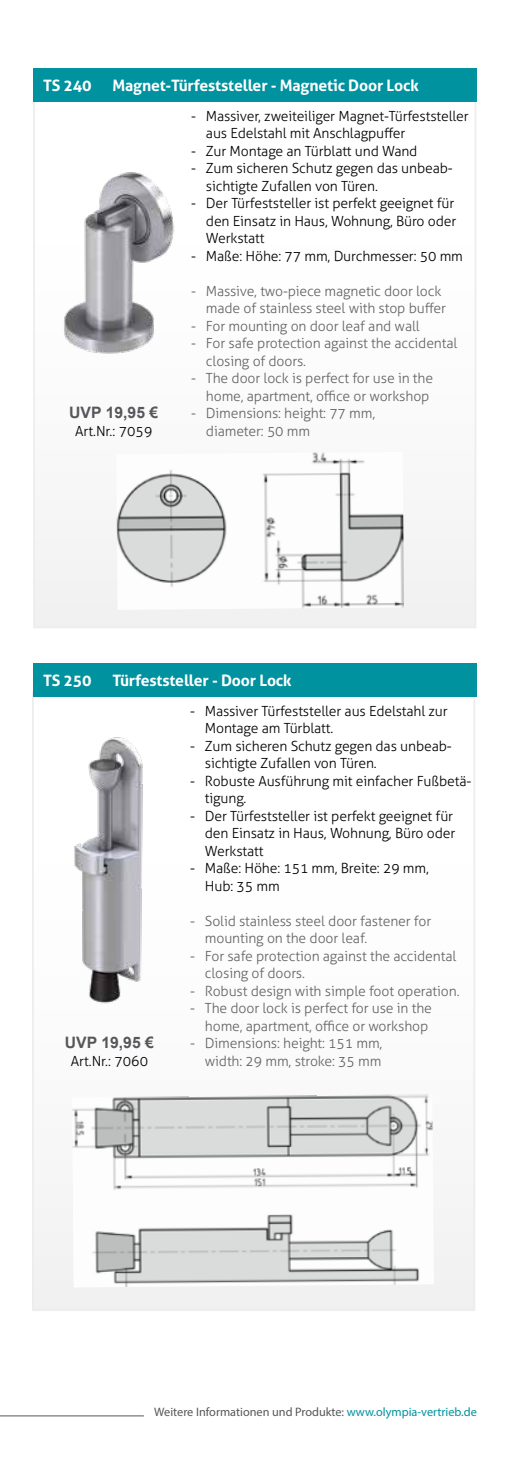
<style>
.page{position:relative;width:521px;height:1474px;background:#fff}
.page>*{position:absolute;margin:0;border:0;box-sizing:border-box;transform-origin:0 0}
.t1{font:700 15.75px "Aller";letter-spacing:-.01em;color:#fff}
.t2{font:700 15.75px "Arial";color:#56575a}
.t3{font:300 14px/17.5px "Aller";letter-spacing:-.01em;color:#000}
.t4{font:300 14px/17.5px "Aller";letter-spacing:-.01em;color:#646363}
.t5{font:12.25px "Myriad Pro";color:#56575a}
.s1{color:#00929e}
</style>
<div class="page">
<hr style="left:0;top:1415px;width:144px;height:1px;background:#56575a">
<div style="left:33px;top:68px;width:443px;height:33px;background:#00929e"></div>
<img style="left:64px;top:172px;width:110px;height:182px">
<img style="left:116px;top:452px;width:288px;height:158px">
<div style="left:33px;top:663px;width:443px;height:33px;background:#00929e"></div>
<img style="left:74px;top:737px;width:69px;height:267px">
<img style="left:72px;top:1094px;width:362px;height:193px">
<p class="t1" style="left:43px;top:75px;width:50px">TS 240</p>
<p class="t1" style="left:113px;top:75px;width:308px">Magnet-Türfeststeller - Magnetic Door Lock</p>
<p class="t2" style="left:69px;top:402px;width:91px">UVP 19,95 €</p>
<p class="t3" style="left:75px;top:422px;width:79px">Art.Nr.: 7059</p>
<p class="t3" style="left:206px;top:107px;width:264px;text-indent:-15px">- Massiver, zweiteiliger Magnet-Türfeststeller aus Edelstahl mit Anschlagpuffer</p>
<p class="t3" style="left:191px;top:142px;width:228px">- Zur Montage an Türblatt und Wand</p>
<p class="t3" style="left:206px;top:159px;width:248px;text-indent:-15px">- Zum sicheren Schutz gegen das unbeab&shy;sichtigte Zufallen von Türen.</p>
<p class="t3" style="left:206px;top:194px;width:252px;text-indent:-15px">- Der Türfeststeller ist perfekt geeignet für den Einsatz in Haus, Wohnung, Büro oder<br>Werkstatt</p>
<p class="t3" style="left:191px;top:247px;width:273px">- Maße: Höhe: 77 mm, Durchmesser: 50 mm</p>
<p class="t4" style="left:206px;top:282px;width:242px;text-indent:-15px">- Massive, two-piece magnetic door lock made of stainless steel with stop buffer</p>
<p class="t4" style="left:191px;top:317px;width:230px">- For mounting on door leaf and wall</p>
<p class="t4" style="left:206px;top:334px;width:253px;text-indent:-15px">- For safe protection against the accidental closing of doors.</p>
<p class="t4" style="left:191px;top:369px;width:243px;text-align:right">- The door lock is perfect for use in the home, apartment, office or workshop</p>
<p class="t4" style="left:206px;top:404px;width:171px;text-indent:-15px">- Dimensions: height: 77 mm, diameter: 50 mm</p>
<p class="t1" style="left:43px;top:670px;width:50px">TS 250</p>
<p class="t1" style="left:113px;top:670px;width:181px">Türfeststeller - Door Lock</p>
<p class="t2" style="left:65px;top:1032px;width:91px">UVP 19,95 €</p>
<p class="t3" style="left:71px;top:1052px;width:79px">Art.Nr.: 7060</p>
<p class="t3" style="left:205px;top:702px;width:244px;text-indent:-15px">- Massiver Türfeststeller aus Edelstahl zur<br>Montage am Türblatt.</p>
<p class="t3" style="left:205px;top:737px;width:248px;text-indent:-15px">- Zum sicheren Schutz gegen das unbeab&shy;sichtigte Zufallen von Türen.</p>
<p class="t3" style="left:205px;top:772px;width:268px;text-indent:-15px">- Robuste Ausführung mit einfacher Fußbetä&shy;tigung.</p>
<p class="t3" style="left:205px;top:807px;width:252px;text-indent:-15px">- Der Türfeststeller ist perfekt geeignet für den Einsatz in Haus, Wohnung, Büro oder<br>Werkstatt</p>
<p class="t3" style="left:205px;top:859px;width:225px;text-indent:-15px">- Maße: Höhe: 151 mm, Breite: 29 mm,<br>Hub: 35 mm</p>
<p class="t4" style="left:205px;top:912px;width:228px;text-indent:-15px">- Solid stainless steel door fastener for mounting on the door leaf.</p>
<p class="t4" style="left:205px;top:947px;width:253px;text-indent:-15px">- For safe protection against the accidental closing of doors.</p>
<p class="t4" style="left:190px;top:982px;width:271px">- Robust design with simple foot operation.</p>
<p class="t4" style="left:190px;top:999px;width:243px;text-align:right">- The door lock is perfect for use in the home, apartment, office or workshop</p>
<p class="t4" style="left:190px;top:1034px;width:194px;text-align:right">- Dimensions: height: 151 mm, width: 29 mm, stroke: 35 mm</p>
<p class="t5" style="left:154px;top:1404px;width:324px">Weitere Informationen und Produkte: <span class="s1">www.olympia-vertrieb.de</span></p>
</div>
